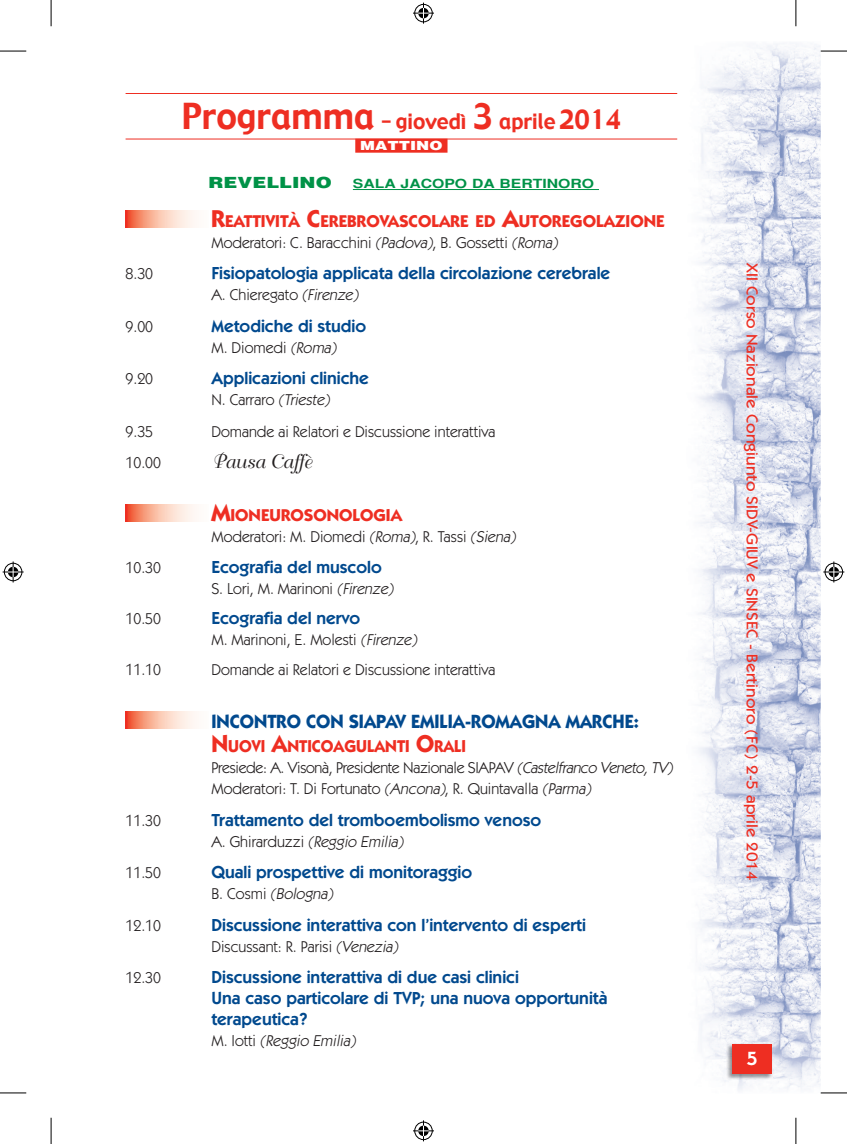
<style>
.page{position:relative;width:847px;height:1144px;background:#fff}
.page>*{position:absolute;margin:0;border:0;box-sizing:border-box;transform-origin:0 0}
.t1{font:21px "Gadget";color:#ee2e22;scale:.95 1}
.t2{font:700 19.25px "Itc Kabel";color:#01498e;scale:.95 1}
.t3{font:19.25px "Bellevue";color:#231f20}
.t4{font:600 19.25px "Itc Kabel";color:#fff}
.t5{font:600 17.5px/21px "Itc Kabel";color:#01498e}
.t6{font:700 17.15px "Itc Kabel";color:#ee2e22}
.t7{font:700 17.15px "Itc Kabel";color:#ee2e22;scale:.95 1}
.t8{font:15.75px "Itc Kabel";color:#231f20}
.t9{font:15.75px/21px "Itc Kabel";letter-spacing:-.02em;color:#231f20}
.t10{font:500 15.75px "Itc Kabel";color:#ee2e22;scale:1.1 1}
.t11{font:italic 15.75px "Itc Kabel";color:#231f20}
.t12{font:900 15.4px "Helvetica";color:#009247;scale:1.25 1}
.t13{font:700 12.6px "Helvetica";color:#009247;scale:1.25 1}
.t14{font:900 12.6px "Helvetica";color:#fff;scale:1.25 1}
.s1{font-size:35px}
.s2{font-size:26.25px}
.s3{font-size:24.5px}
.s4{font-style:italic}
.s5{font-style:normal}
</style>
<div class="page">
<img style="left:698px;top:43px;width:122px;height:1048px">
<img style="left:726px;top:1043px;width:47px;height:37px">
<div style="left:732px;top:1044px;width:39px;height:30px;background:#ee2e22"></div>
<hr style="left:125px;top:93px;width:552px;height:1px;background:#ee2e22">
<hr style="left:125px;top:139px;width:552px;height:1px;background:#ee2e22">
<div style="left:355px;top:139px;width:92px;height:14px;background:#ee2e22"></div>
<hr style="left:353px;top:189px;width:245px;height:1px;background:#009247">
<svg style="left:125px;top:210px;width:70px;height:18px"></svg>
<svg style="left:125px;top:504px;width:70px;height:18px"></svg>
<svg style="left:125px;top:711px;width:70px;height:17px"></svg>
<svg style="left:0;top:51px;width:26px;height:1px"></svg>
<svg style="left:820px;top:51px;width:26px;height:1px"></svg>
<svg style="left:0;top:1092px;width:26px;height:1px"></svg>
<svg style="left:820px;top:1092px;width:26px;height:1px"></svg>
<svg style="left:51px;top:0;width:1px;height:26px"></svg>
<svg style="left:51px;top:1118px;width:1px;height:26px"></svg>
<svg style="left:795px;top:0;width:1px;height:26px"></svg>
<svg style="left:795px;top:1118px;width:1px;height:26px"></svg>
<svg style="left:413px;top:3px;width:21px;height:21px"></svg>
<svg style="left:413px;top:1120px;width:21px;height:21px"></svg>
<svg style="left:3px;top:561px;width:21px;height:21px"></svg>
<svg style="left:823px;top:561px;width:21px;height:21px"></svg>
<h1 class="t1" style="left:182px;top:107px;width:463px"><span class="s1">Programma</span> - giovedì <span class="s1">3</span> aprile <span class="s2">2014</span></h1>
<p class="t14" style="left:360px;top:137px;width:67px">MATTINO</p>
<p class="t12" style="left:208px;top:173px;width:100px">REVELLINO</p>
<p class="t13" style="left:353px;top:176px;width:194px">SALA JACOPO DA BERTINORO</p>
<p class="t6" style="left:211px;top:210px;width:454px"><span class="s3">R</span>EATTIVITÀ <span class="s3">C</span>EREBROVASCOLARE ED <span class="s3">A</span>UTOREGOLAZIONE</p>
<p class="t8" style="left:211px;top:233px;width:350px">Moderatori: C. Baracchini <span class="s4">(Padova)</span>, B. Gossetti <span class="s4">(Roma)</span></p>
<p class="t8" style="left:125px;top:265px;width:29px">8.30</p>
<p class="t5" style="left:211px;top:263px;width:400px">Fisiopatologia applicata della circolazione cerebrale</p>
<p class="t8" style="left:211px;top:286px;width:151px">A. Chieregato <span class="s4">(Firenze)</span></p>
<p class="t8" style="left:125px;top:317px;width:29px">9.00</p>
<p class="t5" style="left:211px;top:315px;width:156px">Metodiche di studio</p>
<p class="t8" style="left:211px;top:338px;width:129px">M. Diomedi <span class="s4">(Roma)</span></p>
<p class="t8" style="left:125px;top:370px;width:29px">9.20</p>
<p class="t5" style="left:211px;top:368px;width:159px">Applicazioni cliniche</p>
<p class="t8" style="left:211px;top:391px;width:123px">N . C a r r a r o <span class="s4">(Trieste)</span></p>
<p class="t8" style="left:125px;top:422px;width:29px">9.35</p>
<p class="t8" style="left:211px;top:422px;width:285px">Domande ai Relatori e Discussione interattiva</p>
<p class="t8" style="left:125px;top:454px;width:37px">10.00</p>
<p class="t3" style="left:211px;top:451px;width:101px">Pausa Caffè</p>
<p class="t6" style="left:211px;top:504px;width:192px"><span class="s3">M</span>IONEUROSONOLOGIA</p>
<p class="t8" style="left:211px;top:527px;width:308px">Moderatori: M. Diomedi <span class="s4">(Roma)</span>, R. Tassi <span class="s4">(Siena)</span></p>
<p class="t8" style="left:125px;top:559px;width:37px">10.30</p>
<p class="t5" style="left:211px;top:557px;width:172px">Ecografia del muscolo</p>
<p class="t8" style="left:211px;top:580px;width:186px">S. Lori, M. Marinoni <span class="s4">(Firenze)</span></p>
<p class="t8" style="left:125px;top:609px;width:37px">10.50</p>
<p class="t5" style="left:211px;top:607px;width:150px">Ecografia del nervo</p>
<p class="t8" style="left:211px;top:630px;width:210px">M. Marinoni, E. Molesti <span class="s4">(Firenze)</span></p>
<p class="t8" style="left:125px;top:660px;width:37px">11.10</p>
<p class="t8" style="left:211px;top:660px;width:285px">Domande ai Relatori e Discussione interattiva</p>
<p class="t2" style="left:211px;top:709px;width:451px">INCONTRO CON SIAPAV EMILIA-ROMAGNA MARCHE:</p>
<p class="t7" style="left:211px;top:736px;width:269px"><span class="s3">N</span>UOVI <span class="s3">A</span>NTICOAGULANTI <span class="s3">O</span>RALI</p>
<p class="t9" style="left:211px;top:757px;width:465px">Presiede: A. Visonà, Presidente Nazionale SIAPAV <span class="s4">(Castelfranco Veneto,TV)<br></span>Moderatori: T. Di Fortunato <span class="s4">(Ancona)</span>, R. Quintavalla <span class="s4">(Parma)</span></p>
<p class="t8" style="left:125px;top:811px;width:37px">11.30</p>
<p class="t5" style="left:211px;top:809px;width:331px">Trattamento del tromboembolismo venoso</p>
<p class="t11" style="left:211px;top:832px;width:196px"><span class="s5">A . G h i ra rd u zz i</span> (Reggio Emilia)</p>
<p class="t8" style="left:125px;top:863px;width:37px">11.50</p>
<p class="t5" style="left:211px;top:862px;width:262px">Quali prospettive di monitoraggio</p>
<p class="t11" style="left:211px;top:884px;width:126px"><span class="s5">B . C o s m i</span> (Bologna)</p>
<p class="t8" style="left:125px;top:916px;width:37px">12.10</p>
<p class="t5" style="left:211px;top:914px;width:376px">Discussione interattiva con l’intervento di esperti</p>
<p class="t8" style="left:211px;top:937px;width:191px">Discussant: R. Parisi <span class="s4">(Venezia)</span></p>
<p class="t8" style="left:125px;top:968px;width:37px">12.30</p>
<p class="t5" style="left:211px;top:967px;width:397px">Discussione interattiva di due casi clinici<br>Una caso particolare di TVP; una nuova opportunità terapeutica?</p>
<p class="t11" style="left:211px;top:1031px;width:149px"><span class="s5">M . I ott i</span> (Reggio Emilia)</p>
<p class="t10" style="left:761px;top:263px;width:562px;rotate:90deg">XII Corso Nazionale Congiunto SIDV-GIUV e SINSEC - Bertinoro (FC) 2-5 aprile 2014</p>
<p class="t4" style="left:746px;top:1047px;width:12px">5</p>
</div>
